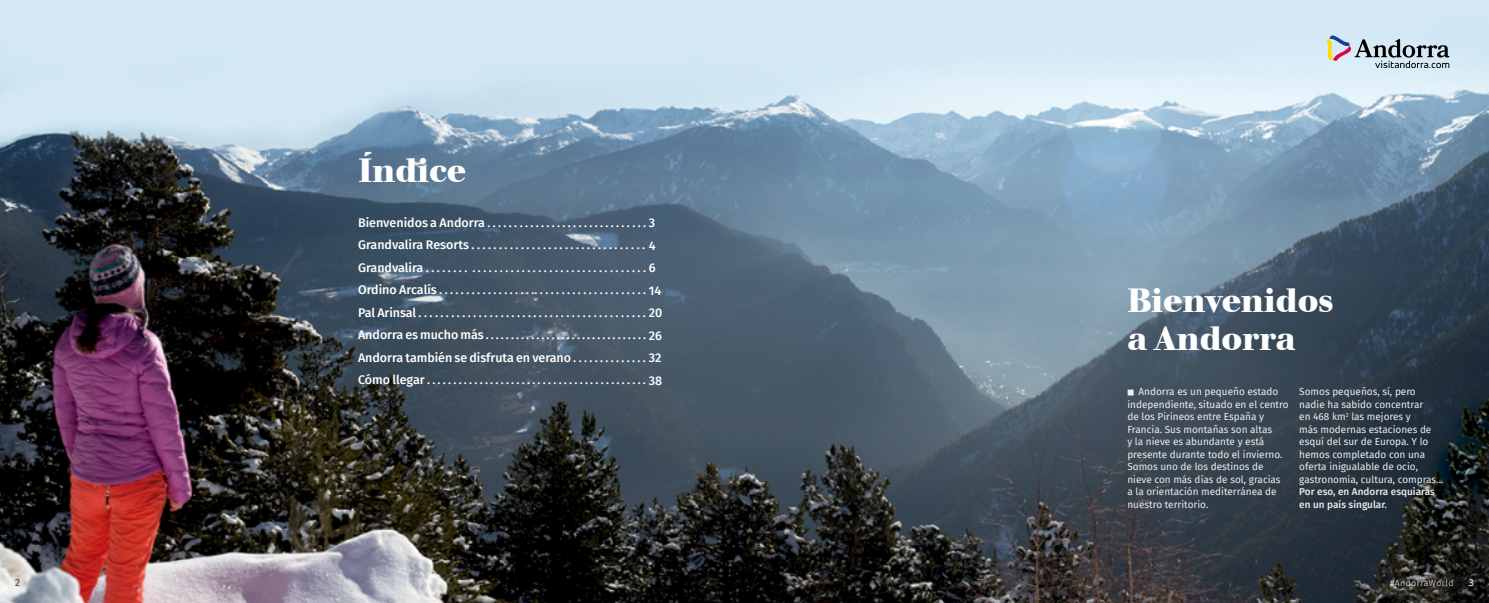
<style>
.page{position:relative;width:1489px;height:603px;background:#fff}
.page>*{position:absolute;margin:0;border:0;box-sizing:border-box;transform-origin:0 0}
.t1{font:700 35px/37.5px "Walbaum Buc T";color:#fff}
.t2{font:500 12.5px/22.5px "Fira Sans";letter-spacing:-.005em;color:#fff}
.t3{font:10px/12.5px "Fira Sans";color:#ededed}
.t4{font:500 10px/12.5px "Fira Sans";color:#ededed}
.t5{font:10px "Fira Sans";color:#373636}
.t6{font:10px "Fira Sans";color:#fff}
.t7{font:300 8.75px "Fira Sans";letter-spacing:.05em;color:#fff}
.s1{font-family:"Source Sans Pro";font-weight:700;font-size:7.5px}
</style>
<div class="page">
<img style="left:0;top:0;width:1488px;height:602px">
<svg style="left:1326px;top:35px;width:123px;height:33px;background:#adb9c1"></svg>
<p class="t5" style="left:15px;top:575px;width:6px">2</p>
<h1 class="t1" style="left:358px;top:152px;width:110px">Índice</h1>
<p class="t2" style="left:358px;top:210px;width:306px">Bienvenidos a Andorra . . . . . . . . . . . . . . . . . . . . . . . . . . . . . . 3<br>Grandvalira Resorts . . . . . . . . . . . . . . . . . . . . . . . . . . . . . . . . 4<br>Grandvalira . . . . . . . . . . . . . . . . . . . . . . . . . . . . . . . . . . . . . . . . 6<br>Ordino Arcalís . . . . . . . . . . . . . . . . . .. . . . . . . . . . . . . . . . . . . . . 14<br>Pal Arinsal . . . . . . . . . . . . . . . . . . . . . . . . . . . . . . . . . . . . . . . . . . 20<br>Andorra es mucho más . . . . . . . . . . . . . . . . . . . . . . . . . . . . . . . . 26<br>Andorra también se disfruta en verano . . . . . . . . . . . . . . 32<br>Cómo llegar . . . . . . . . . . . . . . . . . . . . . . . . . . . . . . . . . . . . . . . . . . 38</p>
<h1 class="t1" style="left:1127px;top:282px;width:208px">Bienvenidos a Andorra</h1>
<p class="t3" style="left:1127px;top:385px;width:163px"><span class="s1">■</span> Andorra es un pequeño estado independiente, situado en el centro de los Pirineos entre España y<br>Francia. Sus montañas son altas<br>y la nieve es abundante y está presente durante todo el invierno.<br>Somos uno de los destinos de nieve con más días de sol, gracias<br>a la orientación mediterránea de nuestro territorio.</p>
<p class="t3" style="left:1299px;top:385px;width:146px">Somos pequeños, sí, pero nadie ha sabido concentrar<br>en 468 km<sup>2</sup> las mejores y<br>más modernas estaciones de esquí del sur de Europa. Y lo hemos completado con una oferta inigualable de ocio, gastronomía, cultura, compras...</p>
<p class="t4" style="left:1299px;top:485px;width:137px">Por eso, en Andorra esquiarás en un país singular.</p>
<p class="t7" style="left:1389px;top:576px;width:65px">#AndorraWorld</p>
<p class="t6" style="left:1468px;top:575px;width:6px">3</p>
</div>
